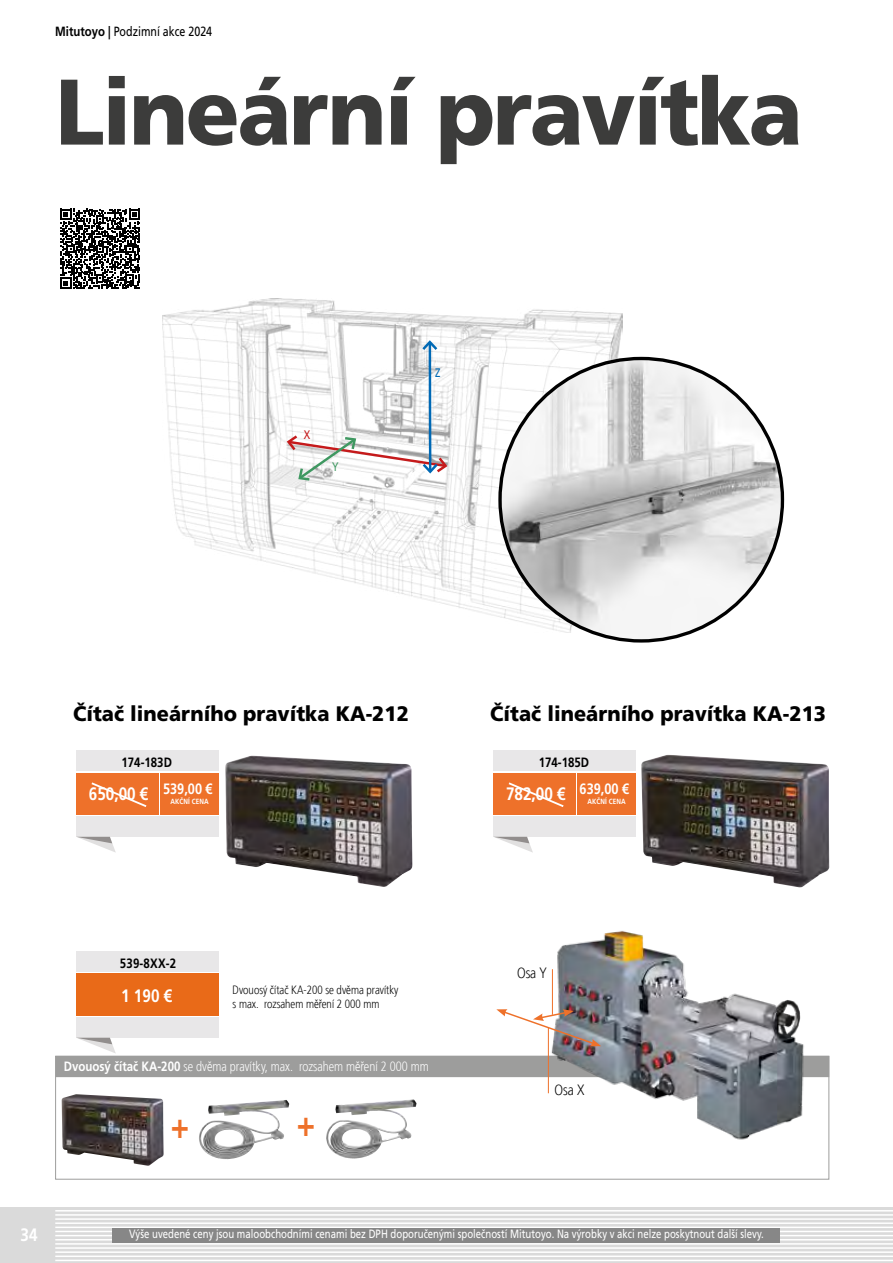
<style>
.page{position:relative;width:893px;height:1263px;background:#fff}
.page>*{position:absolute;margin:0;border:0;box-sizing:border-box;transform-origin:0 0}
.t1{font:900 93px "Mitutoyo Frutiger";letter-spacing:-.025em;color:#3c3c3b}
.t2{font:700 36px "Mitutoyo Frutiger";color:#ee712a}
.t3{font:900 21px "Mitutoyo Frutiger";color:#000}
.t4{font:700 18px "Mitutoyo Frutiger";color:#fff}
.t5{font:700 15px "Mitutoyo Frutiger";color:#fff}
.t6{font:300 15px "Mitutoyo Frutiger";color:#000}
.t7{font:300 13.5px "Mitutoyo Frutiger";color:#fff}
.t8{font:700 13.5px "Mitutoyo Frutiger";color:#000}
.t9{font:13.35px "Mitutoyo Frutiger";color:#000}
.t10{font:12.3px "Mitutoyo Frutiger";color:#0069b5}
.t11{font:12.3px "Mitutoyo Frutiger";color:#c51a1b}
.t12{font:12.3px "Mitutoyo Frutiger";color:#3f9861}
.t13{font:12px "Mitutoyo Frutiger";color:#fff}
.t14{font:300 12px/14.4px "Mitutoyo Frutiger";color:#000}
.t15{font:700 7.5px "Mitutoyo Frutiger";letter-spacing:.01em;color:#fff}
.s1{font-weight:700}
</style>
<div class="page">
<div style="left:0;top:1208px;width:55px;height:55px;background:#dadada"></div>
<div style="left:55px;top:1208px;width:838px;height:55px;background:#dadada"></div>
<hr style="left:55px;top:1210px;width:838px;height:1px;background:#fff">
<hr style="left:55px;top:1214px;width:838px;height:2px;background:#fff">
<hr style="left:55px;top:1218px;width:838px;height:2px;background:#fff">
<hr style="left:55px;top:1222px;width:838px;height:2px;background:#fff">
<hr style="left:55px;top:1226px;width:838px;height:2px;background:#fff">
<hr style="left:55px;top:1231px;width:838px;height:1px;background:#fff">
<hr style="left:55px;top:1235px;width:838px;height:1px;background:#fff">
<hr style="left:55px;top:1239px;width:838px;height:1px;background:#fff">
<hr style="left:55px;top:1243px;width:838px;height:1px;background:#fff">
<hr style="left:55px;top:1247px;width:838px;height:2px;background:#fff">
<hr style="left:55px;top:1251px;width:838px;height:2px;background:#fff">
<hr style="left:55px;top:1255px;width:838px;height:2px;background:#fff">
<hr style="left:55px;top:1260px;width:838px;height:1px;background:#fff">
<svg style="left:76px;top:814px;width:143px;height:1px"></svg>
<div style="left:76px;top:773px;width:83px;height:41px;background:#ee712a"></div>
<div style="left:160px;top:773px;width:59px;height:41px;background:#ee712a"></div>
<div style="left:76px;top:816px;width:143px;height:21px;background:#e8e7e8"></div>
<div style="left:76px;top:750px;width:143px;height:21px;background:#e8e7e8"></div>
<svg style="left:77px;top:837px;width:39px;height:15px"></svg>
<svg style="left:91px;top:782px;width:56px;height:25px"></svg>
<svg style="left:493px;top:814px;width:143px;height:1px"></svg>
<div style="left:493px;top:773px;width:83px;height:41px;background:#ee712a"></div>
<div style="left:577px;top:773px;width:59px;height:41px;background:#ee712a"></div>
<div style="left:493px;top:816px;width:143px;height:21px;background:#e8e7e8"></div>
<div style="left:493px;top:750px;width:143px;height:21px;background:#e8e7e8"></div>
<svg style="left:494px;top:837px;width:39px;height:16px"></svg>
<svg style="left:508px;top:782px;width:56px;height:25px"></svg>
<div style="left:56px;top:1056px;width:773px;height:21px;background:#9d9d9c"></div>
<img style="left:62px;top:1094px;width:102px;height:72px">
<img style="left:208px;top:1100px;width:75px;height:28px">
<img style="left:335px;top:1100px;width:75px;height:27px">
<img style="left:502px;top:931px;width:310px;height:209px">
<img style="left:496px;top:1009px;width:105px;height:37px">
<hr style="left:552px;top:969px;width:1px;height:46px;background:#ee712a">
<hr style="left:548px;top:1028px;width:1px;height:65px;background:#ee712a">
<svg style="left:60px;top:209px;width:80px;height:80px"></svg>
<img style="left:163px;top:299px;width:459px;height:319px">
<hr style="left:429px;top:342px;width:2px;height:130px;background:#0069b5">
<svg style="left:420px;top:338px;width:20px;height:15px"></svg>
<svg style="left:285px;top:433px;width:164px;height:49px"></svg>
<img style="left:501px;top:358px;width:281px;height:282px">
<div style="left:76px;top:1017px;width:143px;height:21px;background:#e8e7e8"></div>
<div style="left:76px;top:951px;width:143px;height:21px;background:#e8e7e8"></div>
<svg style="left:77px;top:1038px;width:39px;height:15px"></svg>
<div style="left:76px;top:973px;width:143px;height:43px;background:#e96a18"></div>
<img style="left:641px;top:755px;width:188px;height:132px">
<img style="left:225px;top:755px;width:187px;height:132px">
<div style="left:113px;top:1228px;width:667px;height:14px;background:#878787"></div>
<p class="t9" style="left:55px;top:23px;width:158px"><span class="s1">Mitutoyo |</span> Podzimní akce 2024</p>
<h1 class="t1" style="left:55px;top:56px;width:749px">Lineární pravítka</h1>
<p class="t11" style="left:304px;top:427px;width:8px">X</p>
<p class="t12" style="left:332px;top:459px;width:8px">Y</p>
<p class="t10" style="left:435px;top:366px;width:7px">Z</p>
<h3 class="t3" style="left:73px;top:700px;width:337px">(íta&amp; lineárního pravítka KA-212</h3>
<h3 class="t3" style="left:490px;top:700px;width:337px">(íta&amp; lineárního pravítka KA-213</h3>
<p class="t8" style="left:122px;top:754px;width:52px">174-183D</p>
<p class="t15" style="left:170px;top:797px;width:40px">AKČNÍ CENA</p>
<p class="t5" style="left:163px;top:780px;width:51px">539,00 €</p>
<h3 class="t4" style="left:89px;top:783px;width:61px">650,00 €</h3>
<p class="t8" style="left:539px;top:754px;width:52px">174-185D</p>
<p class="t15" style="left:588px;top:797px;width:40px">AKČNÍ CENA</p>
<p class="t5" style="left:580px;top:780px;width:51px">639,00 €</p>
<h3 class="t4" style="left:506px;top:783px;width:61px">782,00 €</h3>
<p class="t8" style="left:120px;top:955px;width:58px">539-8XX-2</p>
<h3 class="t4" style="left:121px;top:985px;width:53px">1 190 €</h3>
<p class="t14" style="left:233px;top:983px;width:167px">Dvouosý čítač KA-200 se dvěma pravítky s max. rozsahem měření 2 000 mm</p>
<p class="t7" style="left:64px;top:1061px;width:366px"><span class="s1">Dvouosý čítač KA-200</span> se dvěma pravítky, max. rozsahem měření 2 000 mm</p>
<h2 class="t2" style="left:171px;top:1104px;width:20px">+</h2>
<h2 class="t2" style="left:297px;top:1102px;width:20px">+</h2>
<p class="t6" style="left:517px;top:967px;width:31px">Osa Y</p>
<p class="t6" style="left:554px;top:1084px;width:31px">Osa X</p>
<h3 class="t4" style="left:21px;top:1224px;width:19px">34</h3>
<p class="t13" style="left:129px;top:1227px;width:636px">Výše uvedené ceny jsou maloobchodními cenami bez DPH doporučenými společností Mitutoyo. Na výrobky v akci nelze poskytnout další slevy.</p>
</div>
